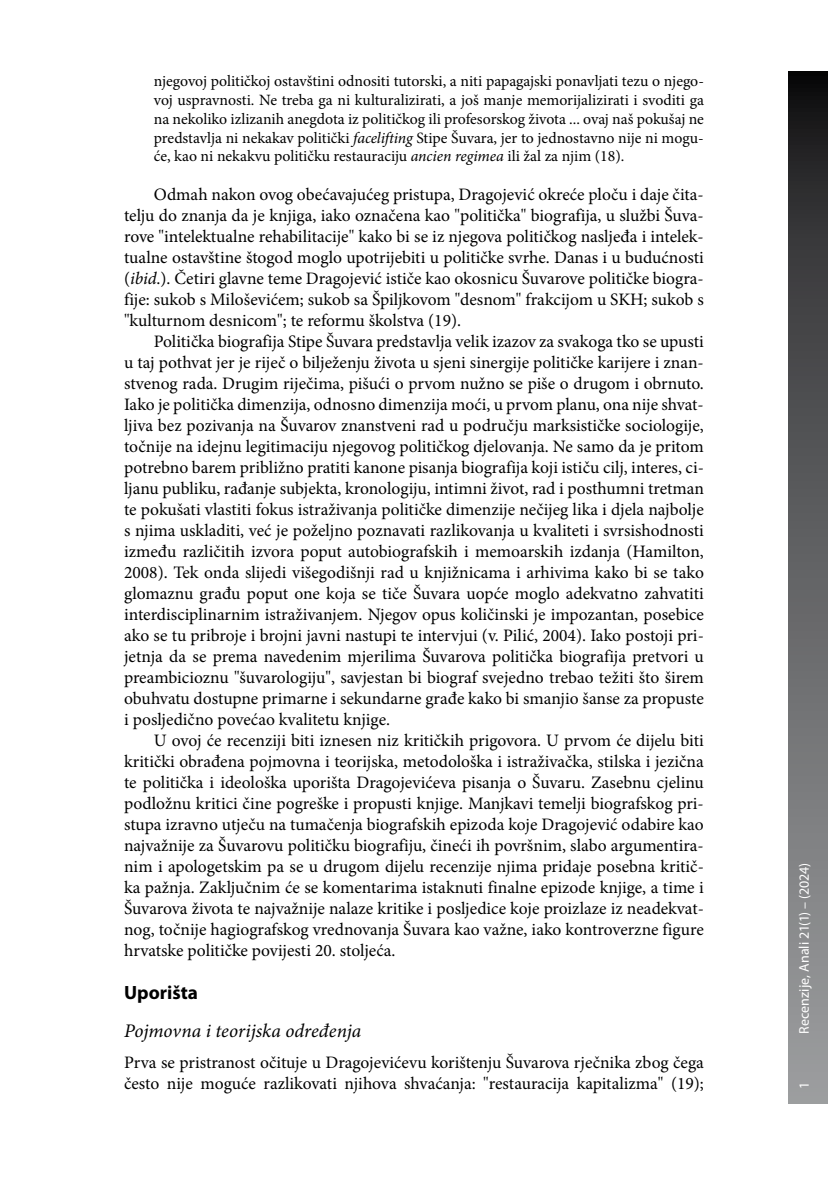
<style>
.page{position:relative;width:828px;height:1180px;background:#fff}
.page>*{position:absolute;margin:0;border:0;box-sizing:border-box;transform-origin:0 0}
.t1{font:italic 19.25px "Minion Pro";color:#000}
.t2{font:700 19.25px "Myriad Pro";color:#000}
.t3{font:17.5px/21px "Minion Pro";color:#000;text-align:justify}
.t4{font:15.75px/18.9px "Minion Pro";color:#000;text-align:justify}
.t5{font:14px "Myriad Pro";letter-spacing:.005em;color:#fff}
.s1{font-style:italic}
</style>
<div class="page">
<svg style="left:788px;top:71px;width:40px;height:1032px;background:#606163"></svg>
<p class="t4" style="left:154px;top:71px;width:551px">njegovoj političkoj ostavštini odnositi tutorski, a niti papagajski ponavljati tezu o njego&shy;voj uspravnosti. Ne treba ga ni kulturalizirati, a još manje memorijalizirati i svoditi ga na nekoliko izlizanih anegdota iz političkog ili profesorskog života ... ovaj naš pokušaj ne predstavlja ni nekakav politički <span class="s1">facelifting</span> Stipe Šuvara, jer to jednostavno nije ni mogu&shy;će, kao ni nekakvu političku restauraciju <span class="s1">ancien regimea</span> ili žal za njim (18).</p>
<p class="t3" style="left:124px;top:184px;width:581px;text-indent:30px">Odmah nakon ovog obećavajućeg pristupa, Dragojević okreće ploču i daje čita&shy;telju do znanja da je knjiga, iako označena kao "politička" biografija, u službi Šuva&shy;rove "intelektualne rehabilitacije" kako bi se iz njegova političkog nasljeđa i intelek&shy;tualne ostavštine štogod moglo upotrijebiti u političke svrhe. Danas i u budućnosti (<span class="s1">ibid</span>.). Četiri glavne teme Dragojević ističe kao okosnicu Šuvarove političke biogra&shy;fije: sukob s Miloševićem; sukob sa Špiljkovom "desnom" frakcijom u SKH; sukob s "kulturnom desnicom"; te reformu školstva (19).</p>
<p class="t3" style="left:124px;top:331px;width:581px;text-indent:30px">Politička biografija Stipe Šuvara predstavlja velik izazov za svakoga tko se upusti u taj pothvat jer je riječ o bilježenju života u sjeni sinergije političke karijere i znan&shy;stvenog rada. Drugim riječima, pišući o prvom nužno se piše o drugom i obrnuto.<br>Iako je politička dimenzija, odnosno dimenzija moći, u prvom planu, ona nije shvat&shy;ljiva bez pozivanja na Šuvarov znanstveni rad u području marksističke sociologije, točnije na idejnu legitimaciju njegovog političkog djelovanja. Ne samo da je pritom potrebno barem približno pratiti kanone pisanja biografija koji ističu cilj, interes, ci&shy;ljanu publiku, rađanje subjekta, kronologiju, intimni život, rad i posthumni tretman te pokušati vlastiti fokus istraživanja političke dimenzije nečijeg lika i djela najbolje s njima uskladiti, već je poželjno poznavati razlikovanja u kvaliteti i svrsishodnosti između različitih izvora poput autobiografskih i memoarskih izdanja (Hamilton, 2008). Tek onda slijedi višegodišnji rad u knjižnicama i arhivima kako bi se tako glomaznu građu poput one koja se tiče Šuvara uopće moglo adekvatno zahvatiti interdisciplinarnim istraživanjem. Njegov opus količinski je impozantan, posebice ako se tu pribroje i brojni javni nastupi te intervjui (v. Pilić, 2004). Iako postoji pri&shy;jetnja da se prema navedenim mjerilima Šuvarova politička biografija pretvori u preambicioznu "šuvarologiju", savjestan bi biograf svejedno trebao težiti što širem obuhvatu dostupne primarne i sekundarne građe kako bi smanjio šanse za propuste i posljedično povećao kvalitetu knjige.</p>
<p class="t3" style="left:124px;top:730px;width:581px;text-indent:30px">U ovoj će recenziji biti iznesen niz kritičkih prigovora. U prvom će dijelu biti kritički obrađena pojmovna i teorijska, metodološka i istraživačka, stilska i jezična te politička i ideološka uporišta Dragojevićeva pisanja o Šuvaru. Zasebnu cjelinu podložnu kritici čine pogreške i propusti knjige. Manjkavi temelji biografskog pri&shy;stupa izravno utječu na tumačenja biografskih epizoda koje Dragojević odabire kao najvažnije za Šuvarovu političku biografiju, čineći ih površnim, slabo argumentira&shy;nim i apologetskim pa se u drugom dijelu recenzije njima pridaje posebna kritič&shy;ka pažnja. Zaključnim će se komentarima istaknuti finalne epizode knjige, a time i Šuvarova života te najvažnije nalaze kritike i posljedice koje proizlaze iz neadekvat&shy;nog, točnije hagiografskog vrednovanja Šuvara kao važne, iako kontroverzne figure hrvatske političke povijesti 20. stoljeća.</p>
<p class="t2" style="left:124px;top:980px;width:75px">Uporišta</p>
<p class="t1" style="left:124px;top:1018px;width:239px">Pojmovna i teorijska određenja</p>
<p class="t3" style="left:124px;top:1052px;width:581px">Prva se pristranost očituje u Dragojevićevu korištenju Šuvarova rječnika zbog čega često nije moguće razlikovati njihova shvaćanja: "restauracija kapitalizma" (19);</p>
<p class="t5" style="left:795px;top:1034px;width:172px;rotate:-90deg">Recenzije, Anali 21(1) – (2024)</p>
<p class="t5" style="left:795px;top:1088px;width:9px;rotate:-90deg">1</p>
</div>
